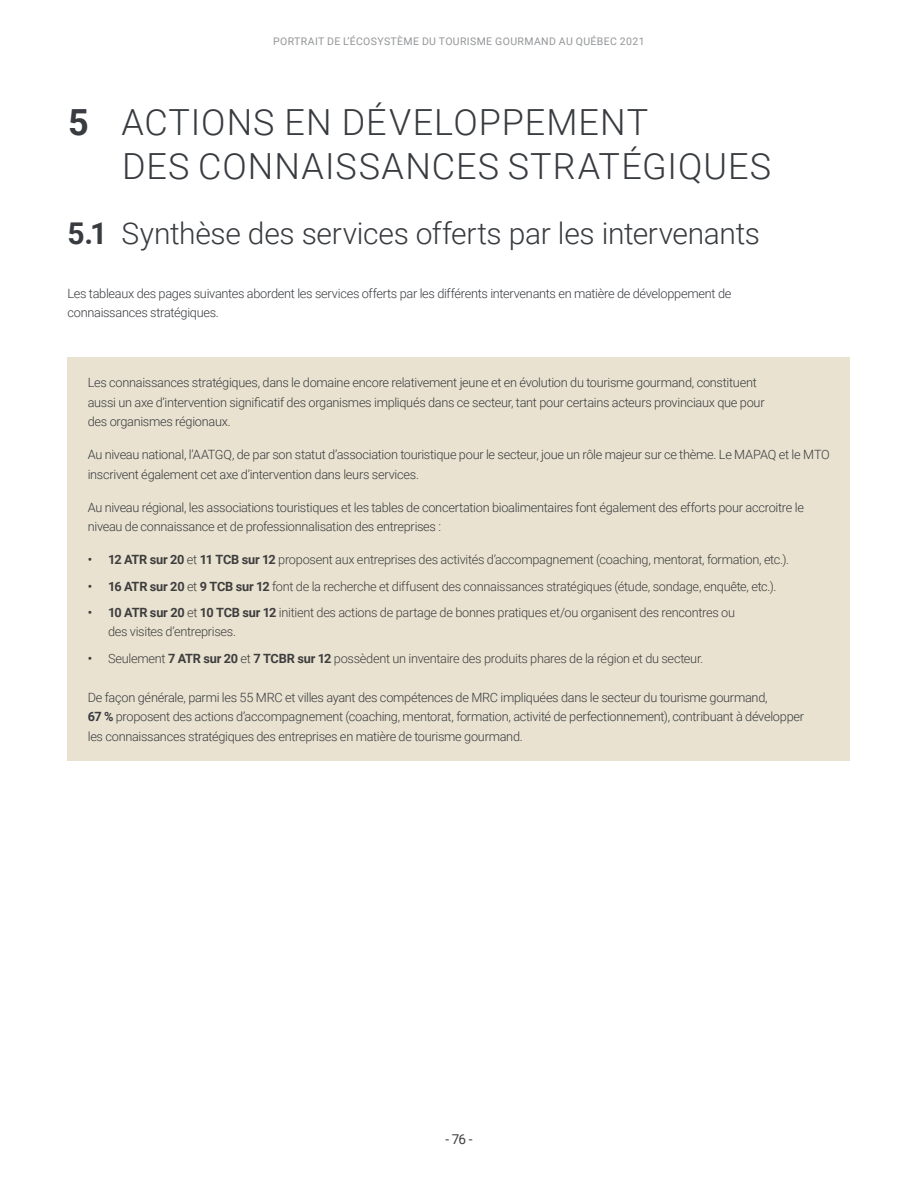
<style>
.page{position:relative;width:918px;height:1188px;background:#fff}
.page>*{position:absolute;margin:0;border:0;box-sizing:border-box;transform-origin:0 0}
.Titre-24{font:300 36px/43.5px "Roboto";letter-spacing:.03em;color:#383b3f}
.Titre-20{font:300 30px "Roboto";letter-spacing:-.01em;color:#383b3f}
.t1{font:13.5px "Roboto";color:#3e3e3f}
.Texte-corps_E{font:300 12.75px/19.5px "Roboto";letter-spacing:-.025em;color:#383b3f}
.Texte-puce_E{font:300 12.75px/19.5px "Roboto";letter-spacing:-.02em;color:#3e3e3f}
.Texte-corps_E_sans_espace_avant{font:300 12.75px/19.5px "Roboto";letter-spacing:-.02em;color:#383b3f}
.t2{font:10.5px "Roboto";letter-spacing:.035em;color:#939598}
.s1{font-weight:700}
.s2{font-weight:500}
</style>
<div class="page">
<div style="left:68px;top:358px;width:782px;height:403px;background:#e9e2d0"></div>
<p class="t2" style="left:273px;top:34px;width:373px">PORTRAIT DE L’ÉCOSYSTÈME DU TOURISME GOURMAND AU QUÉBEC 2021</p>
<h1 class="Titre-24" style="left:122px;top:99px;width:650px;text-indent:-54px"><span class="s1">5</span> ACTIONS EN DÉVELOPPEMENT<br>DES CONNAISSANCES STRATÉGIQUES</h1>
<h1 class="Titre-20" style="left:68px;top:213px;width:694px"><span class="s1">5.1</span> Synthèse des services offerts par les intervenants</h1>
<p class="Texte-corps_E" style="left:68px;top:283px;width:665px">Les tableaux des pages suivantes abordent les services offerts par les différents intervenants en matière de développement de connaissances stratégiques.</p>
<p class="Texte-corps_E" style="left:88px;top:373px;width:678px">Les connaissances stratégiques, dans le domaine encore relativement jeune et en évolution du tourisme gourmand, constituent aussi un axe d’intervention significatif des organismes impliqués dans ce secteur, tant pour certains acteurs provinciaux que pour des organismes régionaux.</p>
<p class="Texte-corps_E" style="left:88px;top:445px;width:744px">Au niveau national, l’AATGQ, de par son statut d’association touristique pour le secteur, joue un rôle majeur sur ce thème. Le MAPAQ et le MTO inscrivent également cet axe d’intervention dans leurs services.</p>
<p class="Texte-corps_E" style="left:88px;top:497px;width:718px">Au niveau régional, les associations touristiques et les tables de concertation bioalimentaires font également des efforts pour accroitre le niveau de connaissance et de professionnalisation des entreprises :</p>
<p class="Texte-puce_E" style="left:88px;top:550px;width:703px"><span class="s2">•</span> <span class="s1">12 ATR sur 20</span> et <span class="s1">11 TCB sur 12</span> proposent aux entreprises des activités d’accompagnement (coaching, mentorat, formation, etc.).</p>
<p class="Texte-puce_E" style="left:88px;top:576px;width:690px"><span class="s2">•</span> <span class="s1">16 ATR sur 20</span> et <span class="s1">9 TCB sur 12</span> font de la recherche et diffusent des connaissances stratégiques (étude, sondage, enquête, etc.).</p>
<p class="Texte-puce_E" style="left:108px;top:602px;width:629px;text-indent:-20px"><span class="s2">•</span> <span class="s1">10 ATR sur 20</span> et <span class="s1">10 TCB sur 12</span> initient des actions de partage de bonnes pratiques et/ou organisent des rencontres ou des visites d’entreprises.</p>
<p class="Texte-puce_E" style="left:88px;top:648px;width:617px"><span class="s2">•</span> Seulement <span class="s1">7 ATR sur 20</span> et <span class="s1">7 TCBR sur 12</span> possèdent un inventaire des produits phares de la région et du secteur.</p>
<p class="Texte-corps_E_sans_espace_avant" style="left:88px;top:687px;width:718px">De façon générale, parmi les 55 MRC et villes ayant des compétences de MRC impliquées dans le secteur du tourisme gourmand,<br><span class="s1">67 %</span> proposent des actions d’accompagnement (coaching, mentorat, formation, activité de perfectionnement), contribuant à développer les connaissances stratégiques des entreprises en matière de tourisme gourmand.</p>
<p class="t1" style="left:446px;top:1130px;width:28px">- 76 -</p>
</div>
